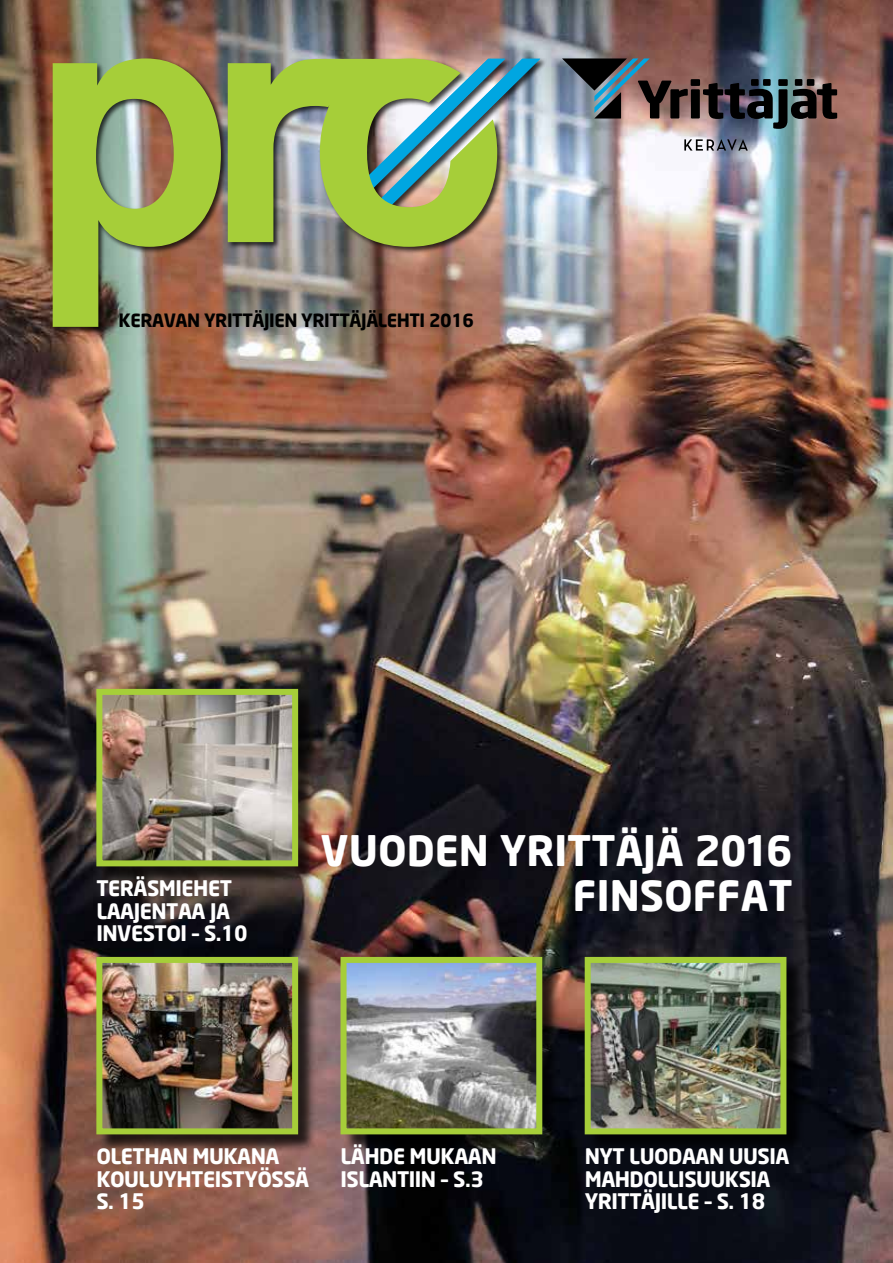
<style>
.page{position:relative;width:893px;height:1263px;background:#fff}
.page>*{position:absolute;margin:0;border:0;box-sizing:border-box;transform-origin:0 0}
.t1{font:700 41.25px/45px "Neo Sans";color:#fff;text-align:right}
.t2{font:700 21px/22.5px "Neo Sans";letter-spacing:-.025em;color:#fff}
.t3{font:700 18px "Neo Sans";letter-spacing:-.025em;color:#000}
</style>
<div class="page">
<img style="left:0;top:0;width:893px;height:1263px">
<div style="left:52px;top:57px;width:495px;height:277px;background:#000;opacity:.75"></div>
<img style="left:53px;top:58px;width:444px;height:269px">
<img style="left:368px;top:59px;width:172px;height:169px">
<img style="left:562px;top:58px;width:275px;height:71px">
<svg style="left:684px;top:139px;width:64px;height:12px"></svg>
<div style="left:99px;top:691px;width:218px;height:194px;background:#000;opacity:.75"></div>
<img style="left:103px;top:696px;width:188px;height:163px">
<div style="left:96px;top:689px;width:202px;height:177px;border:6px solid #a6ce39"></div>
<div style="left:343px;top:959px;width:218px;height:194px;background:#000;opacity:.75"></div>
<img style="left:348px;top:964px;width:187px;height:163px">
<div style="left:341px;top:957px;width:201px;height:177px;border:6px solid #a6ce39"></div>
<div style="left:587px;top:959px;width:218px;height:194px;background:#000;opacity:.75"></div>
<img style="left:592px;top:964px;width:187px;height:163px">
<div style="left:585px;top:957px;width:201px;height:177px;border:6px solid #a6ce39"></div>
<div style="left:99px;top:959px;width:218px;height:194px;background:#000;opacity:.75"></div>
<img style="left:103px;top:964px;width:188px;height:163px">
<div style="left:96px;top:957px;width:202px;height:177px;border:6px solid #a6ce39"></div>
<p class="t3" style="left:119px;top:309px;width:357px">KERAVAN YRITTÄJIEN YRITTÄJÄLEHTI 2016</p>
<p class="t2" style="left:96px;top:877px;width:153px">TERÄSMIEHET<br>LAAJENTAA JA<br>INVESTOI – S.10</p>
<h1 class="t1" style="left:320px;top:827px;width:474px">VUODEN YRITTÄJÄ 2016<br>FINSOFFAT</h1>
<p class="t2" style="left:96px;top:1145px;width:214px">OLETHAN MUKANA<br>KOULUYHTEISTYÖSSÄ<br>S. 15</p>
<p class="t2" style="left:341px;top:1145px;width:158px">LÄHDE MUKAAN<br>ISLANTIIN – S.3</p>
<p class="t2" style="left:585px;top:1145px;width:206px">NYT LUODAAN UUSIA<br>MAHDOLLISUUKSIA<br>YRITTÄJILLE – S. 18</p>
</div>
